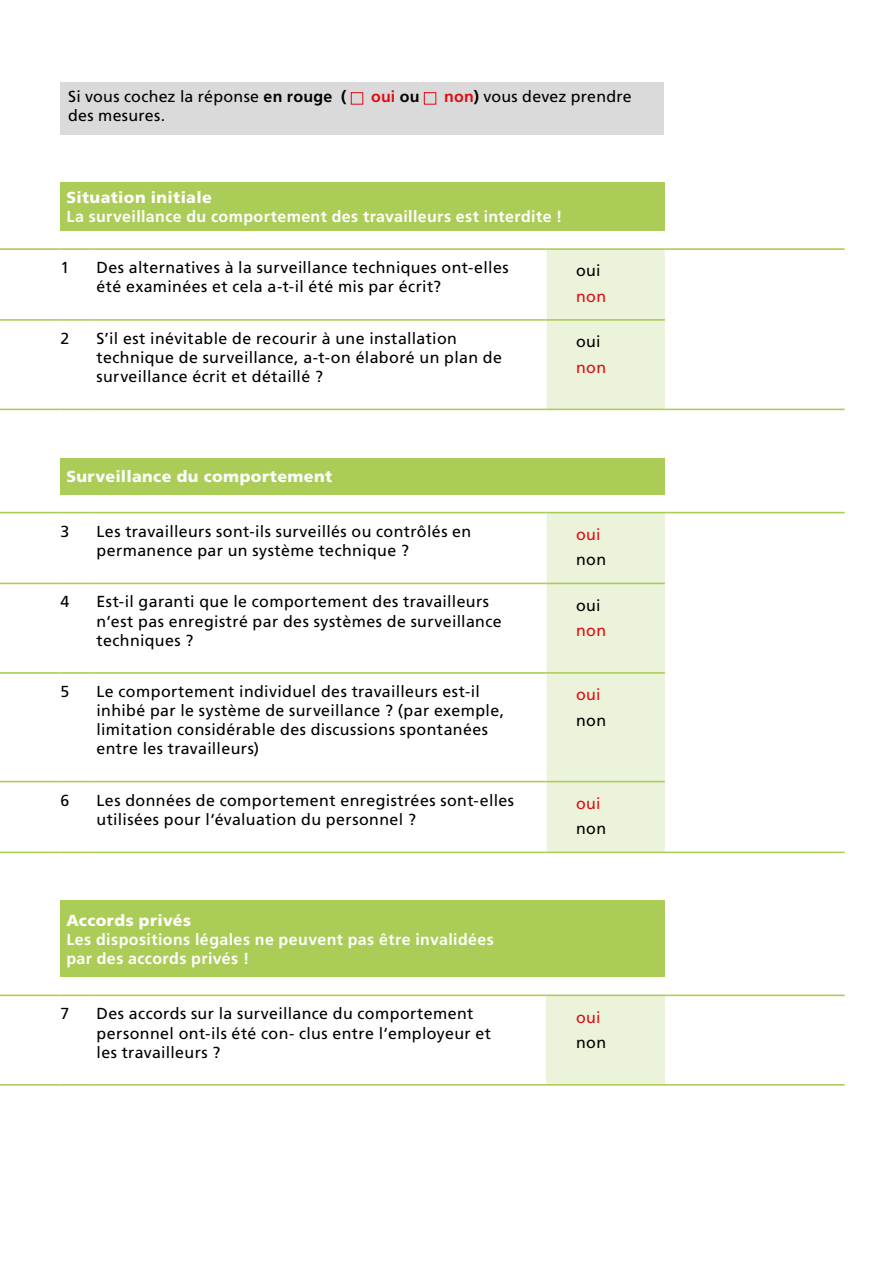
<style>
.page{position:relative;width:893px;height:1263px;background:#fff}
.page>*{position:absolute;margin:0;border:0;box-sizing:border-box;transform-origin:0 0}
.t1{font:15.9px/19.2px "Frutiger LT Pro";letter-spacing:.025em;color:#000}
.t2{font:700 15.9px/19.2px "Frutiger LT Pro";letter-spacing:.025em;color:#fff}
.t3{font:900 15.9px "Frutiger LT Pro";letter-spacing:.025em;color:#fff}
.t4{font:15.9px "Frutiger LT Pro";letter-spacing:.025em;color:#dc0d15}
.t5{font:700 15.9px "Frutiger LT Pro";color:#dc0d15}
.s1{font-weight:700}
.s2{color:#000}
.s3{font-weight:700;color:#dc0d15}
</style>
<div class="page">
<div style="left:60px;top:183px;width:605px;height:48px;background:#accc58"></div>
<div style="left:547px;top:250px;width:118px;height:159px;background:#ecf3db"></div>
<hr style="left:0;top:248px;width:60px;height:2px;background:#accc58">
<hr style="left:60px;top:248px;width:30px;height:2px;background:#accc58">
<hr style="left:90px;top:248px;width:457px;height:2px;background:#accc58">
<hr style="left:547px;top:248px;width:118px;height:2px;background:#accc58">
<hr style="left:665px;top:248px;width:180px;height:2px;background:#accc58">
<hr style="left:0;top:319px;width:60px;height:2px;background:#accc58">
<hr style="left:60px;top:319px;width:30px;height:2px;background:#accc58">
<hr style="left:90px;top:319px;width:457px;height:2px;background:#accc58">
<hr style="left:547px;top:319px;width:118px;height:2px;background:#accc58">
<hr style="left:0;top:409px;width:60px;height:1px;background:#accc58">
<hr style="left:60px;top:409px;width:30px;height:1px;background:#accc58">
<hr style="left:90px;top:409px;width:457px;height:1px;background:#accc58">
<hr style="left:547px;top:409px;width:118px;height:1px;background:#accc58">
<hr style="left:665px;top:409px;width:180px;height:1px;background:#accc58">
<div style="left:60px;top:82px;width:604px;height:52px;background:#dadada"></div>
<div style="left:351px;top:92px;width:12px;height:12px;border:1px solid #dc0d15"></div>
<div style="left:424px;top:92px;width:12px;height:12px;border:1px solid #dc0d15"></div>
<div style="left:60px;top:458px;width:605px;height:36px;background:#accc58"></div>
<div style="left:547px;top:513px;width:118px;height:338px;background:#ecf3db"></div>
<hr style="left:0;top:512px;width:60px;height:1px;background:#accc58">
<hr style="left:60px;top:512px;width:30px;height:1px;background:#accc58">
<hr style="left:90px;top:512px;width:457px;height:1px;background:#accc58">
<hr style="left:547px;top:512px;width:118px;height:1px;background:#accc58">
<hr style="left:665px;top:512px;width:180px;height:1px;background:#accc58">
<hr style="left:0;top:583px;width:60px;height:1px;background:#accc58">
<hr style="left:60px;top:583px;width:30px;height:1px;background:#accc58">
<hr style="left:90px;top:583px;width:457px;height:1px;background:#accc58">
<hr style="left:547px;top:583px;width:118px;height:1px;background:#accc58">
<hr style="left:0;top:672px;width:60px;height:2px;background:#accc58">
<hr style="left:60px;top:672px;width:30px;height:2px;background:#accc58">
<hr style="left:90px;top:672px;width:457px;height:2px;background:#accc58">
<hr style="left:547px;top:672px;width:118px;height:2px;background:#accc58">
<hr style="left:0;top:781px;width:60px;height:1px;background:#accc58">
<hr style="left:60px;top:781px;width:30px;height:1px;background:#accc58">
<hr style="left:90px;top:781px;width:457px;height:1px;background:#accc58">
<hr style="left:547px;top:781px;width:118px;height:1px;background:#accc58">
<hr style="left:0;top:851px;width:60px;height:2px;background:#accc58">
<hr style="left:60px;top:851px;width:30px;height:2px;background:#accc58">
<hr style="left:90px;top:851px;width:457px;height:2px;background:#accc58">
<hr style="left:547px;top:851px;width:118px;height:2px;background:#accc58">
<hr style="left:665px;top:851px;width:180px;height:2px;background:#accc58">
<div style="left:60px;top:900px;width:605px;height:77px;background:#accc58"></div>
<div style="left:547px;top:995px;width:118px;height:90px;background:#ecf3db"></div>
<hr style="left:0;top:994px;width:60px;height:2px;background:#accc58">
<hr style="left:60px;top:994px;width:30px;height:2px;background:#accc58">
<hr style="left:90px;top:994px;width:457px;height:2px;background:#accc58">
<hr style="left:547px;top:994px;width:118px;height:2px;background:#accc58">
<hr style="left:665px;top:994px;width:180px;height:2px;background:#accc58">
<hr style="left:0;top:1084px;width:60px;height:2px;background:#accc58">
<hr style="left:60px;top:1084px;width:30px;height:2px;background:#accc58">
<hr style="left:90px;top:1084px;width:457px;height:2px;background:#accc58">
<hr style="left:547px;top:1084px;width:118px;height:2px;background:#accc58">
<hr style="left:665px;top:1084px;width:180px;height:2px;background:#accc58">
<p class="t1" style="left:68px;top:87px;width:280px">Si vous cochez la réponse <span class="s1">en rouge (</span></p>
<p class="t5" style="left:371px;top:87px;width:50px">oui <span class="s2">ou</span></p>
<p class="t1" style="left:444px;top:87px;width:189px"><span class="s3">non</span><span class="s1">)</span> vous devez prendre</p>
<p class="t1" style="left:68px;top:106px;width:98px">des mesures.</p>
<p class="t3" style="left:66px;top:188px;width:147px">Situation initiale</p>
<p class="t2" style="left:66px;top:207px;width:498px">La surveillance du comportement des travailleurs est interdite !</p>
<p class="t1" style="left:60px;top:258px;width:10px">1</p>
<p class="t1" style="left:97px;top:258px;width:414px">Des alternatives à la surveillance techniques ont-elles été examinées et cela a-t-il été mis par écrit?</p>
<p class="t1" style="left:576px;top:261px;width:26px">oui</p>
<p class="t4" style="left:576px;top:287px;width:32px">non</p>
<p class="t1" style="left:60px;top:329px;width:10px">2</p>
<p class="t1" style="left:97px;top:329px;width:407px">S’il est inévitable de recourir à une installation technique de surveillance, a-t-on élaboré un plan de surveillance écrit et détaillé ?</p>
<p class="t1" style="left:576px;top:332px;width:26px">oui</p>
<p class="t4" style="left:576px;top:358px;width:32px">non</p>
<p class="t3" style="left:66px;top:467px;width:267px">Surveillance du comportement</p>
<p class="t1" style="left:60px;top:522px;width:10px">3</p>
<p class="t1" style="left:97px;top:522px;width:376px">Les travailleurs sont-ils surveillés ou contrôlés en permanence par un système technique ?</p>
<p class="t4" style="left:576px;top:525px;width:26px">oui</p>
<p class="t1" style="left:576px;top:550px;width:32px">non</p>
<p class="t1" style="left:60px;top:592px;width:10px">4</p>
<p class="t1" style="left:97px;top:592px;width:407px">Est-il garanti que le comportement des travailleurs n‘est pas enregistré par des systèmes de surveillance techniques ?</p>
<p class="t1" style="left:576px;top:595px;width:26px">oui</p>
<p class="t4" style="left:576px;top:621px;width:32px">non</p>
<p class="t1" style="left:60px;top:682px;width:10px">5</p>
<p class="t1" style="left:97px;top:682px;width:409px">Le comportement individuel des travailleurs est-il inhibé par le système de surveillance ? (par exemple, limitation considérable des discussions spontanées entre les travailleurs)</p>
<p class="t4" style="left:576px;top:685px;width:26px">oui</p>
<p class="t1" style="left:576px;top:711px;width:32px">non</p>
<p class="t1" style="left:60px;top:791px;width:10px">6</p>
<p class="t1" style="left:97px;top:791px;width:419px">Les données de comportement enregistrées sont-elles utilisées pour l‘évaluation du personnel ?</p>
<p class="t4" style="left:576px;top:794px;width:26px">oui</p>
<p class="t1" style="left:576px;top:819px;width:32px">non</p>
<p class="t3" style="left:66px;top:910px;width:126px">Accords privés</p>
<p class="t2" style="left:66px;top:930px;width:429px">Les dispositions légales ne peuvent pas être invalidées par des accords privés !</p>
<p class="t1" style="left:60px;top:1004px;width:10px">7</p>
<p class="t1" style="left:97px;top:1004px;width:396px">Des accords sur la surveillance du comportement personnel ont-ils été con- clus entre l‘employeur et les travailleurs ?</p>
<p class="t4" style="left:576px;top:1008px;width:26px">oui</p>
<p class="t1" style="left:576px;top:1033px;width:32px">non</p>
</div>
